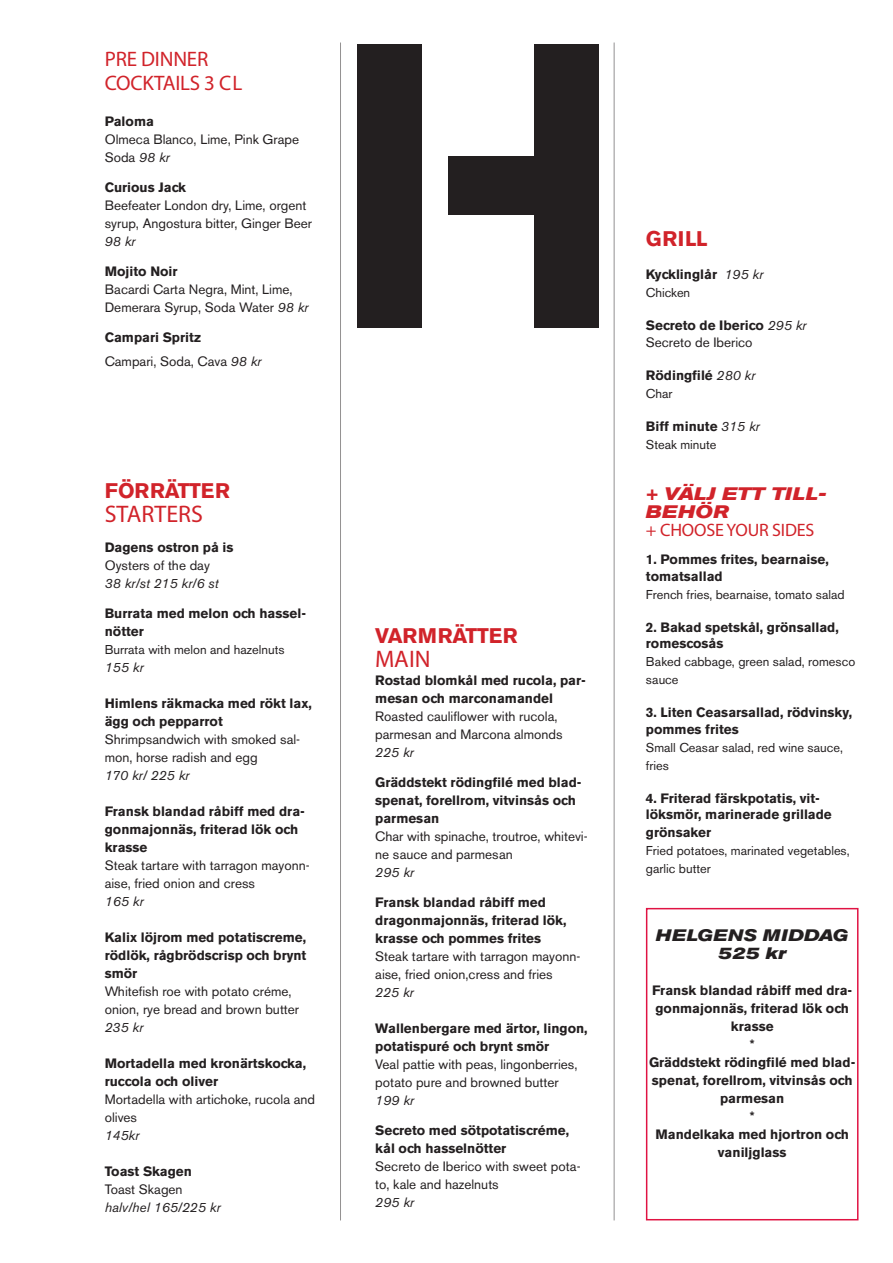
<style>
.page{position:relative;width:893px;height:1263px;background:#fff}
.page>*{position:absolute;margin:0;border:0;box-sizing:border-box;transform-origin:0 0}
.t1{font:24px "Myriad Pro";color:#d1232a}
.t2{font:700 21px "Akzidenz Grotesk BE";letter-spacing:-.01em;color:#d1232a}
.t3{font:21px/24px "Myriad Pro";letter-spacing:-.01em;color:#d1232a}
.t4{font:italic 700 expanded 18px/18px "Akzidenz Grotesk BE";letter-spacing:.01em;color:#d1232a}
.t5{font:18px "Myriad Pro";letter-spacing:-.01em;color:#d1232a}
.t6{font:italic 700 expanded 16.5px/18px "Akzidenz Grotesk BE";letter-spacing:.01em;color:#231f20;text-align:center}
.t7{font:700 13.5px/18px "Akzidenz Grotesk BE";color:#231f20}
.t8{font:13.5px/18px "Akzidenz Grotesk BE";color:#231f20}
.t9{font:italic 13.5px/18px "Akzidenz Grotesk BE";color:#231f20}
.t10{font:12.75px/18px "Akzidenz Grotesk BE";color:#231f20}
.s1{font-style:italic}
.s2{font-weight:700}
.s3{font-weight:400}
.s4{font-style:normal}
.s5{font-weight:400;font-style:italic}
</style>
<div class="page">
<hr style="left:340px;top:43px;width:1px;height:1177px;background:#231f20">
<hr style="left:614px;top:43px;width:1px;height:1177px;background:#231f20">
<div style="left:646px;top:908px;width:212px;height:312px;border:2px solid #e01343"></div>
<img style="left:358px;top:45px;width:240px;height:283px">
<p class="t3" style="left:105px;top:46px;width:139px">PRE DINNER<br>COCKTAILS 3 CL</p>
<p class="t7" style="left:105px;top:112px;width:51px">Paloma</p>
<p class="t8" style="left:105px;top:130px;width:196px">Olmeca Blanco, Lime, Pink Grape<br>Soda <span class="s1">98 kr</span></p>
<p class="t8" style="left:105px;top:178px;width:209px"><span class="s2">Curious Jack<br></span>Beefeater London dry, Lime, orgent syrup, Angostura bitter, Ginger Beer<br><span class="s1">98 kr</span></p>
<p class="t7" style="left:105px;top:262px;width:74px">Mojito Noir</p>
<p class="t8" style="left:105px;top:280px;width:205px">Bacardi Carta Negra, Mint, Lime,<br>Demerara Syrup, Soda Water <span class="s1">98 kr</span></p>
<p class="t7" style="left:105px;top:328px;width:98px">Campari Spritz</p>
<p class="t8" style="left:105px;top:352px;width:158px">Campari, Soda, Cava <span class="s1">98 kr</span></p>
<p class="t2" style="left:105px;top:478px;width:127px">FÖRRÄTTER</p>
<p class="t1" style="left:105px;top:499px;width:100px">STARTERS</p>
<p class="t7" style="left:105px;top:538px;width:130px">Dagens ostron på is</p>
<p class="t8" style="left:105px;top:556px;width:107px">Oysters of the day</p>
<p class="t9" style="left:105px;top:574px;width:115px">38 kr/st 215 kr/6 st</p>
<p class="t7" style="left:105px;top:604px;width:203px">Burrata med melon och hassel&shy;nötter</p>
<p class="t10" style="left:105px;top:640px;width:181px">Burrata with melon and hazelnuts</p>
<p class="t9" style="left:105px;top:658px;width:40px">155 kr</p>
<p class="t7" style="left:105px;top:694px;width:209px">Himlens räkmacka med rökt lax, ägg och pepparrot</p>
<p class="t8" style="left:105px;top:730px;width:197px">Shrimpsandwich with smoked sal&shy;mon, horse radish and egg</p>
<p class="t9" style="left:105px;top:766px;width:86px">170 kr/ 225 kr</p>
<p class="t7" style="left:105px;top:802px;width:207px">Fransk blandad råbiff med dra&shy;gonmajonnäs, friterad lök och krasse<br><span class="s3">Steak tartare with tarragon mayonn&shy;aise, fried onion and cress</span></p>
<p class="t9" style="left:105px;top:892px;width:40px">165 kr</p>
<p class="t7" style="left:105px;top:928px;width:203px;text-align:justify">Kalix löjrom med potatiscreme, rödlök, rågbrödscrisp och brynt smör</p>
<p class="t8" style="left:105px;top:982px;width:196px">Whitefish roe with potato créme, onion, rye bread and brown butter</p>
<p class="t9" style="left:105px;top:1018px;width:40px">235 kr</p>
<p class="t7" style="left:105px;top:1054px;width:212px">Mortadella med kronärtskocka, ruccola och oliver<br><span class="s3">Mortadella with artichoke, rucola and olives</span></p>
<p class="t9" style="left:105px;top:1126px;width:36px">145kr</p>
<p class="t7" style="left:105px;top:1162px;width:89px">Toast Skagen</p>
<p class="t9" style="left:105px;top:1180px;width:117px"><span class="s4">Toast Skagen </span>halv/hel 165/225 kr</p>
<p class="t2" style="left:375px;top:624px;width:144px">VARMRÄTTER</p>
<p class="t1" style="left:375px;top:644px;width:57px">MAIN</p>
<p class="t8" style="left:375px;top:671px;width:212px"><span class="s2">Rostad blomkål med rucola, par&shy;mesan och marconamandel<br></span>Roasted cauliflower with rucola, parmesan and Marcona almonds<br><span class="s1">225 kr</span></p>
<p class="t7" style="left:375px;top:773px;width:208px">Gräddstekt rödingfilé med blad&shy;spenat, forellrom, vitvinsås och parmesan</p>
<p class="t8" style="left:375px;top:827px;width:214px">Char with spinache, troutroe, whitevi&shy;ne sauce and parmesan</p>
<p class="t9" style="left:375px;top:863px;width:40px">295 kr</p>
<p class="t7" style="left:375px;top:893px;width:207px">Fransk blandad råbiff med dragonmajonnäs, friterad lök, krasse och pommes frites<br><span class="s3">Steak tartare with tarragon mayonn&shy;aise, fried onion,cress and fries</span></p>
<p class="t9" style="left:375px;top:983px;width:40px">225 kr</p>
<p class="t7" style="left:375px;top:1019px;width:214px">Wallenbergare med ärtor, lingon, potatispuré och brynt smör</p>
<p class="t8" style="left:375px;top:1055px;width:204px">Veal pattie with peas, lingonberries, potato pure and browned butter</p>
<p class="t9" style="left:375px;top:1091px;width:40px">199 kr</p>
<p class="t7" style="left:375px;top:1121px;width:195px">Secreto med sötpotatiscréme, kål och hasselnötter</p>
<p class="t8" style="left:375px;top:1157px;width:207px">Secreto de Iberico with sweet pota&shy;to, kale and hazelnuts</p>
<p class="t9" style="left:375px;top:1193px;width:40px">295 kr</p>
<p class="t2" style="left:646px;top:227px;width:63px">GRILL</p>
<p class="t7" style="left:646px;top:266px;width:119px">Kycklinglår <span class="s5">195 kr</span></p>
<p class="t10" style="left:646px;top:284px;width:46px">Chicken</p>
<p class="t7" style="left:646px;top:317px;width:162px">Secreto de Iberico <span class="s5">295 kr</span></p>
<p class="t8" style="left:646px;top:333px;width:108px">Secreto de Iberico</p>
<p class="t7" style="left:646px;top:366px;width:111px">Rödingfilé <span class="s5">280 kr</span></p>
<p class="t10" style="left:646px;top:384px;width:28px">Char</p>
<p class="t7" style="left:646px;top:417px;width:115px">Biff minute <span class="s5">315 kr</span></p>
<p class="t10" style="left:646px;top:435px;width:72px">Steak minute</p>
<p class="t4" style="left:646px;top:484px;width:182px">+ VÄLJ ETT TILL-<br>BEHÖR</p>
<p class="t5" style="left:646px;top:519px;width:170px">+ CHOOSE YOUR SIDES</p>
<p class="t7" style="left:646px;top:551px;width:184px;line-height:16.5px">1. Pommes frites, bearnaise, tomatsallad</p>
<p class="t10" style="left:646px;top:585px;width:200px">French fries, bearnaise, tomato salad</p>
<p class="t7" style="left:646px;top:619px;width:194px;line-height:16.5px">2. Bakad spetskål, grönsallad, romescosås</p>
<p class="t10" style="left:646px;top:653px;width:211px">Baked cabbage, green salad, romesco sauce</p>
<p class="t7" style="left:646px;top:704px;width:208px;line-height:16.5px">3. Liten Ceasarsallad, rödvinsky, pommes frites</p>
<p class="t10" style="left:646px;top:738px;width:199px">Small Ceasar salad, red wine sauce, fries</p>
<p class="t7" style="left:646px;top:790px;width:187px;line-height:16.5px">4. Friterad färskpotatis, vit&shy;löksmör, marinerade grillade</p>
<p class="t7" style="left:646px;top:824px;width:67px">grönsaker</p>
<p class="t10" style="left:646px;top:842px;width:205px">Fried potatoes, marinated vegetables, garlic butter</p>
<p class="t6" style="left:656px;top:926px;width:194px">HELGENS MIDDAG<br>525 kr</p>
<p class="t7" style="left:652px;top:981px;width:202px;text-align:center">Fransk blandad råbiff med dra&shy;gonmajonnäs, friterad lök och krasse</p>
<p class="t7" style="left:649px;top:1035px;width:208px;text-align:center">*<br>Gräddstekt rödingfilé med blad&shy;spenat, forellrom, vitvinsås och parmesan</p>
<p class="t7" style="left:655px;top:1107px;width:195px;text-align:center">*<br>Mandelkaka med hjortron och vaniljglass</p>
</div>
